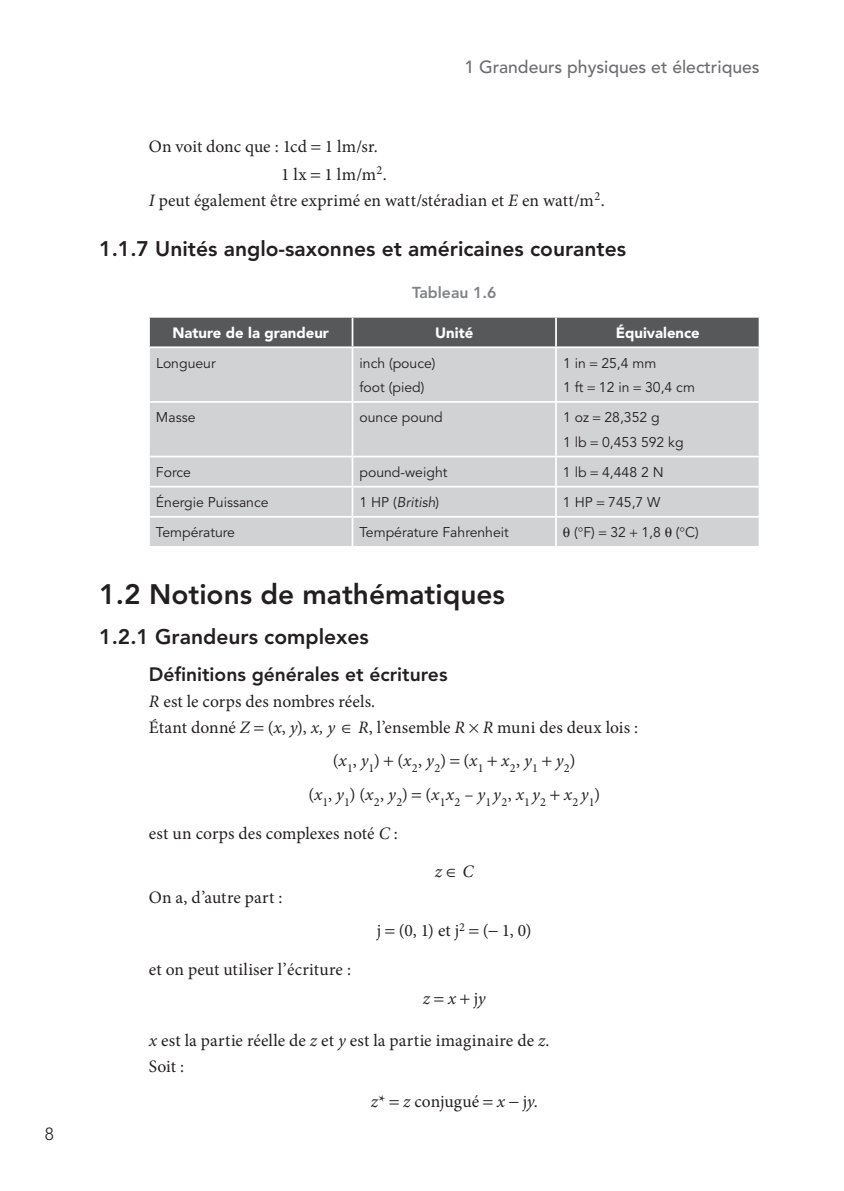
<style>
.page{position:relative;width:844px;height:1191px;background:#fff}
.page>*{position:absolute;margin:0;border:0;box-sizing:border-box;transform-origin:0 0}
.t1{font:800 28px "Avenir LT Std";color:#231f20}
.t2{font:800 21px "Avenir LT Std";color:#231f20}
.t3{font:800 19.25px "Avenir LT Std";color:#231f20}
.t4{font:17.5px/25.9px "Minion Pro";letter-spacing:.005em;color:#231f20}
.t5{font:italic 17.5px/34.5px "Minion Pro";color:#231f20;text-align:center}
.t6{font:500 17.5px "Avenir LT Std";color:#6c6d70}
.t7{font:300 17.5px "Avenir LT Std";color:#231f20}
.t8{font:800 15.75px "Avenir LT Std";color:#808285}
.t9{font:900 14.88px "Avenir LT Std";color:#fff}
.t10{font:14px/24.5px "Avenir LT Std";color:#231f20}
.t11{font:italic 14px "Avenir LT Std";color:#231f20}
.s1{font-style:italic}
.s2{font-style:normal}
</style>
<div class="page">
<div style="left:150px;top:348px;width:608px;height:198px;background:#d1d2d4"></div>
<div style="left:149px;top:317px;width:610px;height:29px;background:#57585a"></div>
<hr style="left:758px;top:318px;width:2px;height:28px;background:#fff">
<hr style="left:351px;top:348px;width:2px;height:53px;background:#fff">
<hr style="left:555px;top:348px;width:1px;height:53px;background:#fff">
<hr style="left:148px;top:401px;width:204px;height:2px;background:#fff">
<hr style="left:352px;top:401px;width:204px;height:2px;background:#fff">
<hr style="left:351px;top:403px;width:2px;height:52px;background:#fff">
<hr style="left:556px;top:401px;width:204px;height:2px;background:#fff">
<hr style="left:555px;top:403px;width:1px;height:52px;background:#fff">
<hr style="left:148px;top:455px;width:204px;height:2px;background:#fff">
<hr style="left:352px;top:455px;width:204px;height:2px;background:#fff">
<hr style="left:351px;top:457px;width:2px;height:29px;background:#fff">
<hr style="left:556px;top:455px;width:204px;height:2px;background:#fff">
<hr style="left:148px;top:486px;width:204px;height:1px;background:#fff">
<hr style="left:352px;top:486px;width:204px;height:1px;background:#fff">
<hr style="left:351px;top:487px;width:2px;height:29px;background:#fff">
<hr style="left:556px;top:486px;width:204px;height:1px;background:#fff">
<hr style="left:148px;top:516px;width:204px;height:1px;background:#fff">
<hr style="left:352px;top:516px;width:204px;height:1px;background:#fff">
<hr style="left:351px;top:517px;width:2px;height:29px;background:#fff">
<hr style="left:556px;top:516px;width:204px;height:1px;background:#fff">
<svg style="left:555px;top:457px;width:1px;height:89px"></svg>
<svg style="left:589px;top:362px;width:8px;height:4px"></svg>
<svg style="left:587px;top:387px;width:7px;height:3px"></svg>
<svg style="left:633px;top:387px;width:7px;height:3px"></svg>
<svg style="left:592px;top:417px;width:8px;height:3px"></svg>
<svg style="left:590px;top:441px;width:7px;height:4px"></svg>
<svg style="left:590px;top:471px;width:7px;height:4px"></svg>
<svg style="left:596px;top:501px;width:8px;height:4px"></svg>
<svg style="left:563px;top:527px;width:6px;height:10px"></svg>
<svg style="left:578px;top:527px;width:4px;height:5px"></svg>
<svg style="left:598px;top:532px;width:8px;height:3px"></svg>
<svg style="left:629px;top:530px;width:8px;height:7px"></svg>
<svg style="left:665px;top:527px;width:6px;height:10px"></svg>
<svg style="left:680px;top:527px;width:4px;height:5px"></svg>
<p class="t7" style="left:45px;top:1123px;width:11px">8</p>
<p class="t6" style="left:464px;top:57px;width:296px">1 Grandeurs physiques et électriques</p>
<p class="t4" style="left:281px;top:132px;width:107px;line-height:28px;text-indent:-132px">On voit donc que : 1cd 1 lm/sr.<br>1 lx 1 lm/m<sup>2</sup>.</p>
<p class="t4" style="left:149px;top:187px;width:457px"><span class="s1">I</span> peut également être exprimé en watt/stéradian et <span class="s1">E</span> en watt/m<sup>2</sup>.</p>
<p class="t2" style="left:99px;top:237px;width:528px">1.1.7 Unités anglo-saxonnes et américaines courantes</p>
<p class="t8" style="left:412px;top:283px;width:86px">Tableau 1.6</p>
<p class="t9" style="left:172px;top:323px;width:158px">Nature de la grandeur</p>
<p class="t9" style="left:435px;top:323px;width:40px">Unité</p>
<p class="t9" style="left:615px;top:323px;width:86px">Équivalence</p>
<p class="t10" style="left:156px;top:351px;width:61px">Longueur</p>
<p class="t10" style="left:359px;top:351px;width:78px">inch (pouce) foot (pied)</p>
<p class="t10" style="left:563px;top:351px;width:133px">1 in 25,4 mm<br>1 ft 12 in 30,4 cm</p>
<p class="t10" style="left:156px;top:405px;width:41px">Masse</p>
<p class="t10" style="left:359px;top:405px;width:85px">ounce pound</p>
<p class="t10" style="left:562px;top:406px;width:122px">1 oz 28,352 g<br>1 lb 0,453 592 kg</p>
<p class="t10" style="left:156px;top:460px;width:37px">Force</p>
<p class="t10" style="left:359px;top:460px;width:89px">pound-weight</p>
<p class="t10" style="left:562px;top:460px;width:102px">1 lb 4,448 2 N</p>
<p class="t10" style="left:156px;top:490px;width:114px">Énergie Puissance</p>
<p class="t11" style="left:359px;top:494px;width:81px"><span class="s2">1 HP (</span>British<span class="s2">)</span></p>
<p class="t10" style="left:562px;top:490px;width:99px">1 HP 745,7 W</p>
<p class="t10" style="left:156px;top:520px;width:81px">Température</p>
<p class="t10" style="left:359px;top:520px;width:151px">Température Fahrenheit</p>
<p class="t10" style="left:574px;top:520px;width:126px">( F) 32 1,8 ( C)</p>
<p class="t1" style="left:99px;top:577px;width:407px">1.2 Notions de mathématiques</p>
<p class="t2" style="left:99px;top:624px;width:271px">1.2.1 Grandeurs complexes</p>
<p class="t3" style="left:149px;top:662px;width:300px">Définitions générales et écritures</p>
<p class="t4" style="left:149px;top:688px;width:490px"><span class="s1">R</span> est le corps des nombres réels.<br>Étant donné <span class="s1">Z</span> (<span class="s1">x</span>, <span class="s1">y</span>), <span class="s1">x, y</span> ∈ <span class="s1">R</span>, l’ensemble <span class="s1">R R</span> muni des deux lois :</p>
<p class="t5" style="left:308px;top:743px;width:293px"><span class="s2">(</span>x<sub>1</sub><span class="s2">,</span> y<sub>1</sub><span class="s2">) (</span>x<sub>2</sub><span class="s2">,</span> y<sub>2</sub><span class="s2">) (</span>x<sub>1</sub> x<sub>2</sub><span class="s2">,</span> y<sub>1</sub> y<sub>2</sub><span class="s2">)<br>(</span>x<sub>1</sub><span class="s2">,</span> y<sub>1</sub><span class="s2">) (</span>x<sub>2</sub><span class="s2">,</span> y<sub>2</sub><span class="s2">) (</span>x<sub>1</sub>x<sub>2</sub> <span class="s2">–</span> y<sub>1</sub> y<sub>2</sub><span class="s2">,</span> x<sub>1</sub> y<sub>2</sub> x<sub>2</sub> y<sub>1</sub><span class="s2">)</span></p>
<p class="t4" style="left:149px;top:820px;width:250px">est un corps des complexes noté <span class="s1">C</span> :</p>
<p class="t5" style="left:434px;top:854px;width:40px">z∈C</p>
<p class="t4" style="left:149px;top:884px;width:135px">On a, d’autre part :</p>
<p class="t4" style="left:376px;top:918px;width:156px">j (0, 1) et j<sup>2</sup> ( 1, 0)</p>
<p class="t4" style="left:149px;top:956px;width:203px">et on peut utiliser l’écriture :</p>
<p class="t5" style="left:423px;top:981px;width:64px">z x <span class="s2">j</span>y</p>
<p class="t4" style="left:149px;top:1027px;width:402px"><span class="s1">x</span> est la partie réelle de <span class="s1">z</span> et <span class="s1">y</span> est la partie imaginaire de <span class="s1">z</span>.<br>Soit :</p>
<p class="t4" style="left:370px;top:1088px;width:169px"><span class="s1">z</span>* <span class="s1">z</span> conjugué <span class="s1">x</span> j<span class="s1">y</span>.</p>
</div>
